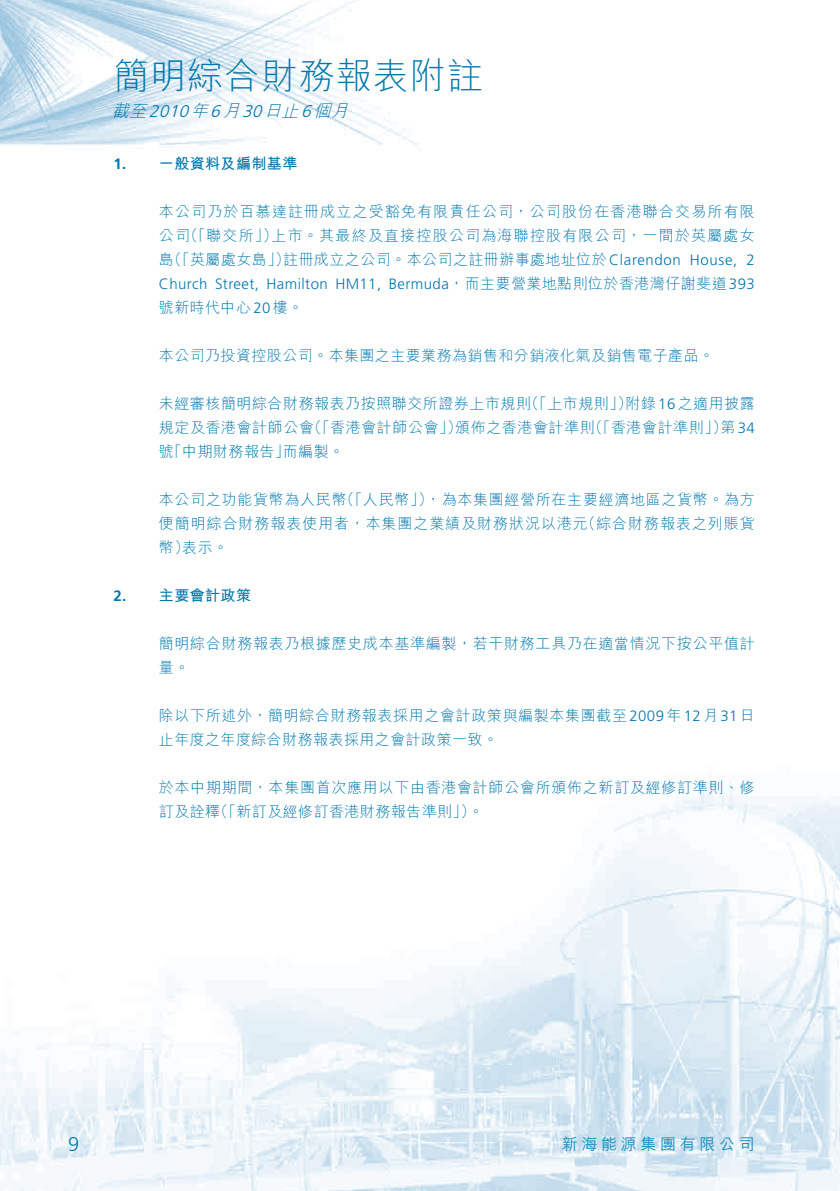
<style>
.page{position:relative;width:840px;height:1191px;background:#fff}
.page>*{position:absolute;margin:0;border:0;box-sizing:border-box;transform-origin:0 0}
.t1{font:36px "M Hei HK Light E Ten B5 H";letter-spacing:.03em;color:#0078ae}
.t2{font:300 20px "Frutiger";color:#0078ae}
.t3{font:italic 17px "M Hei HK Light E Ten B5 H";color:#0078ae}
.t4{font:16px "M Hei HK Medium E Ten B5 H";letter-spacing:.23em;color:#1993c2}
.t5{font:15px/24px "M Hei HK Light E Ten B5 H";letter-spacing:.04em;color:#0078ae;text-align:justify}
.t6{font:300 15px "Frutiger";letter-spacing:.03em;color:#0078ae}
.t7{font:15px "M Hei HK Bold E Ten B5 H";letter-spacing:.03em;color:#0078ae}
.s1{font-family:"Frutiger";font-weight:300}
.s2{font-family:"Frutiger";font-weight:700}
.s3{font-family:"M Hei HK Light E Ten B5 H";font-weight:400}
</style>
<div class="page">
<img style="left:0;top:0;width:839px;height:1191px">
<h1 class="t1" style="left:113px;top:61px;width:371px">簡明綜合財務報表附註</h1>
<p class="t3" style="left:112px;top:104px;width:242px">截至<span class="s1">2010</span>年<span class="s1">6</span>月<span class="s1">30</span>日止<span class="s1">6</span>個月</p>
<p class="t7" style="left:113px;top:157px;width:185px"><span class="s2">1.</span> 一般資料及編制基準</p>
<p class="t5" style="left:159px;top:201px;width:597px">本公司乃於百慕達註冊成立之受豁免有限責任公司，公司股份在香港聯合交易所有限公司（「聯交所」）上市。其最終及直接控股公司為海聯控股有限公司，一間於英屬處女島（「英屬處女島」）註冊成立之公司。本公司之註冊辦事處地址位於<span class="s1">Clarendon House, 2</span></p>
<p class="t6" style="left:159px;top:278px;width:597px">Church Street, Hamilton HM11, Bermuda<span class="s3">，而主要營業地點則位於香港灣仔謝斐道</span>393</p>
<p class="t5" style="left:159px;top:297px;width:146px">號新時代中心<span class="s1">20</span>樓。</p>
<p class="t5" style="left:159px;top:345px;width:556px">本公司乃投資控股公司。本集團之主要業務為銷售和分銷液化氣及銷售電子產品。</p>
<p class="t5" style="left:159px;top:393px;width:597px">未經審核簡明綜合財務報表乃按照聯交所證券上市規則（「上市規則」）附錄<span class="s1">16</span>之適用披露規定及香港會計師公會（「香港會計師公會」）頒佈之香港會計準則（「香港會計準則」）第<span class="s1">34</span>號「中期財務報告」而編製。</p>
<p class="t5" style="left:159px;top:489px;width:597px">本公司之功能貨幣為人民幣（「人民幣」），為本集團經營所在主要經濟地區之貨幣。為方便簡明綜合財務報表使用者，本集團之業績及財務狀況以港元（綜合財務報表之列賬貨幣）表示。</p>
<p class="t7" style="left:113px;top:589px;width:139px"><span class="s2">2.</span> 主要會計政策</p>
<p class="t5" style="left:159px;top:633px;width:597px">簡明綜合財務報表乃根據歷史成本基準編製，若干財務工具乃在適當情況下按公平值計量。</p>
<p class="t5" style="left:159px;top:705px;width:597px">除以下所述外，簡明綜合財務報表採用之會計政策與編製本集團截至<span class="s1">2009</span>年<span class="s1">12</span>月<span class="s1">31</span>日止年度之年度綜合財務報表採用之會計政策一致。</p>
<p class="t5" style="left:159px;top:777px;width:597px">於本中期期間，本集團首次應用以下由香港會計師公會所頒佈之新訂及經修訂準則、修訂及詮釋（「新訂及經修訂香港財務報告準則」）。</p>
<h2 class="t2" style="left:68px;top:1136px;width:13px">9</h2>
<p class="t4" style="left:561px;top:1137px;width:194px">新海能源集團有限公司</p>
</div>
